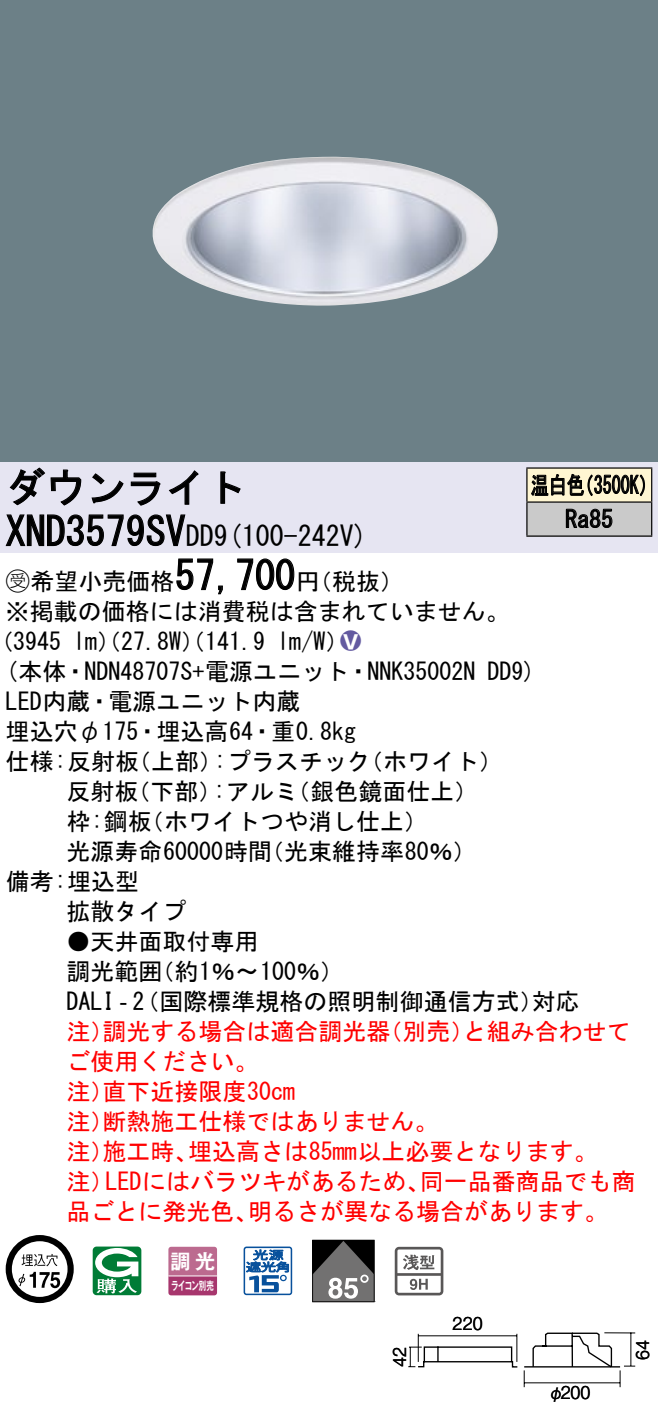
<style>
.page{position:relative;width:658px;height:1423px;background:#fff}
.page>*{position:absolute;margin:0;border:0;box-sizing:border-box;transform-origin:0 0}
.t1{font:40px "MS Gothic";color:#000}
.t2{font:28px "MS Gothic";color:#000}
.t3{font:24px/30.4px "MS Gothic";color:#000}
.t4{font:24px/30px "MS Gothic";color:#f00}
.t5{font:24px/34px "MS Gothic";color:#000;scale:.75 1}
.t6{font:24px "Ford Classification 1";color:#635aa0}
.t7{font:20px "Gothic MB101 Pro De Bold 90 pv RKSJ H";color:#fff}
.t8{font:17.6px "Gothic BBB Pro Medium 90 pv RKSJ H";color:#000;scale:.9 1}
.t9{font:11.6px "Gothic MB101 Pro De Bold 90 pv RKSJ H";letter-spacing:-.05em;color:#fff;scale:.65 1}
.s1{font-size:28px}
.s2{font-family:"Ford Classification 1"}
.s3{color:#fff}
</style>
<div class="page">
<div style="left:0;top:0;width:658px;height:462px;background:#6c8087"></div>
<img style="left:152px;top:157px;width:346px;height:149px">
<div style="left:0;top:462px;width:658px;height:90px;background:#e6e5f2"></div>
<svg style="left:9px;top:467px;width:73px;height:39px"></svg>
<svg style="left:91px;top:473px;width:33px;height:30px"></svg>
<svg style="left:130px;top:472px;width:30px;height:34px"></svg>
<svg style="left:168px;top:470px;width:30px;height:35px"></svg>
<svg style="left:220px;top:471px;width:21px;height:33px"></svg>
<svg style="left:5px;top:514px;width:181px;height:33px"></svg>
<svg style="left:176px;top:558px;width:47px;height:37px"></svg>
<svg style="left:237px;top:558px;width:58px;height:33px"></svg>
<svg style="left:6px;top:1235px;width:68px;height:68px"></svg>
<svg style="left:93px;top:1246px;width:48px;height:49px"></svg>
<svg style="left:168px;top:1246px;width:49px;height:49px;background:#b65b86"></svg>
<hr style="left:168px;top:1275px;width:49px;height:1px;background:#fff">
<svg style="left:243px;top:1246px;width:49px;height:49px"></svg>
<svg style="left:312px;top:1239px;width:62px;height:63px;background:#5e5e5e"></svg>
<svg style="left:395px;top:1246px;width:48px;height:49px"></svg>
<div style="left:527px;top:468px;width:124px;height:34px;background:#fff6d2"></div>
<div style="left:527px;top:502px;width:124px;height:34px;background:#cacaca"></div>
<hr style="left:526px;top:467px;width:126px;height:2px;background:#000">
<hr style="left:526px;top:468px;width:1px;height:33px;background:#000">
<hr style="left:651px;top:468px;width:1px;height:33px;background:#000">
<hr style="left:526px;top:501px;width:126px;height:2px;background:#000">
<hr style="left:526px;top:502px;width:1px;height:33px;background:#000">
<hr style="left:651px;top:502px;width:1px;height:33px;background:#000">
<hr style="left:526px;top:535px;width:126px;height:2px;background:#000">
<svg style="left:531px;top:473px;width:114px;height:23px"></svg>
<svg style="left:565px;top:508px;width:47px;height:20px"></svg>
<hr style="left:524px;top:1366px;width:96px;height:1px;background:#000">
<hr style="left:524px;top:1382px;width:96px;height:1px;background:#000">
<svg style="left:619px;top:1365px;width:16px;height:22px"></svg>
<hr style="left:604px;top:1332px;width:31px;height:1px;background:#000">
<hr style="left:630px;top:1332px;width:1px;height:33px;background:#000">
<svg style="left:532px;top:1332px;width:81px;height:36px"></svg>
<svg style="left:408px;top:1333px;width:117px;height:54px"></svg>
<h1 class="t1" style="left:6px;top:467px;width:242px">ダウンライト</h1>
<p class="t2" style="left:214px;top:522px;width:155px">(9 100-242 (V</p>
<h1 class="t1" style="left:6px;top:511px;width:210px">XND3579SV<span class="s1">DD</span></h1>
<h1 class="t1" style="left:175px;top:555px;width:121px">57,700</h1>
<p class="t3" style="left:6px;top:566px;width:505px"><span class="s2">B</span>希望小売価格<br>※掲載の価格には消費税は含まれていません。</p>
<p class="t6" style="left:340px;top:629px;width:22px">2<span class="s3">8</span></p>
<p class="t3" style="left:296px;top:566px;width:109px">（円税抜(</p>
<p class="t3" style="left:277px;top:626px;width:73px">l m (W/</p>
<p class="t3" style="left:-11px;top:626px;width:74px">（3945</p>
<p class="t3" style="left:73px;top:626px;width:193px">lm）（27.8 ）（W 141.9</p>
<p class="t5" style="left:565px;top:468px;width:65px;text-indent:-34px">温白色<br>Ra85</p>
<p class="t5" style="left:575px;top:468px;width:109px">（3500 (K</p>
<p class="t3" style="left:6px;top:656px;width:471px">(本体・NDN48707 +S 電源ユニット・NNK35002N</p>
<p class="t3" style="left:6px;top:686px;width:296px">LED内蔵・電源ユニット内蔵</p>
<p class="t3" style="left:6px;top:716px;width:352px">埋込穴φ175・埋込高64・重0.8kg</p>
<p class="t3" style="left:359px;top:746px;width:145px">（ホワイト(</p>
<p class="t3" style="left:487px;top:656px;width:50px">DD (9</p>
<p class="t3" style="left:214px;top:746px;width:158px">:プラスチック</p>
<p class="t3" style="left:6px;top:746px;width:135px">仕様:反射板</p>
<p class="t3" style="left:127px;top:746px;width:97px">（上部）</p>
<p class="t3" style="left:66px;top:776px;width:73px">反射板</p>
<p class="t3" style="left:126px;top:776px;width:97px">（下部）</p>
<p class="t3" style="left:213px;top:776px;width:86px">:アルミ</p>
<p class="t3" style="left:286px;top:776px;width:193px">（銀色鏡面仕上(</p>
<p class="t3" style="left:66px;top:806px;width:87px">枠:鋼板</p>
<p class="t3" style="left:140px;top:806px;width:289px">（ホワイトつや消し仕上(</p>
<p class="t3" style="left:66px;top:836px;width:207px">光源寿命60000時間</p>
<p class="t3" style="left:6px;top:866px;width:135px">備考:埋込型</p>
<p class="t3" style="left:66px;top:896px;width:121px">拡散タイプ</p>
<p class="t3" style="left:150px;top:926px;width:195px;text-indent:-84px">●天井面取付専用<br>（約1％〜100％(</p>
<p class="t3" style="left:260px;top:836px;width:218px">（光束維持率80％(</p>
<p class="t3" style="left:66px;top:956px;width:97px">調光範囲</p>
<p class="t3" style="left:66px;top:986px;width:478px">DALI‐（2 国際標準規格の照明制御通信方式）</p>
<p class="t4" style="left:462px;top:1016px;width:169px">と組み合わせて</p>
<p class="t3" style="left:531px;top:986px;width:49px">対応</p>
<p class="t4" style="left:102px;top:1016px;width:289px">調光する場合は適合調光器</p>
<p class="t4" style="left:378px;top:1016px;width:97px">（別売）</p>
<p class="t4" style="left:66px;top:1016px;width:49px">注）</p>
<p class="t4" style="left:66px;top:1046px;width:193px">ご使用ください。</p>
<p class="t4" style="left:102px;top:1076px;width:194px">直下近接限度30cm</p>
<p class="t4" style="left:102px;top:1076px;width:337px;text-indent:-36px">注）<br>断熱施工仕様ではありません。</p>
<p class="t4" style="left:66px;top:1106px;width:49px">注）</p>
<p class="t4" style="left:188px;top:1136px;width:411px">埋込高さは85mm以上必要となります。</p>
<p class="t4" style="left:102px;top:1136px;width:97px">施工時、</p>
<p class="t4" style="left:66px;top:1136px;width:49px">注）</p>
<p class="t4" style="left:66px;top:1166px;width:49px">注）</p>
<p class="t4" style="left:105px;top:1166px;width:326px">LEDにはバラツキがあるため、</p>
<p class="t4" style="left:420px;top:1166px;width:217px">同一品番商品でも商</p>
<p class="t4" style="left:66px;top:1196px;width:193px">品ごとに発光色、</p>
<p class="t4" style="left:248px;top:1196px;width:362px">明るさが異なる場合があります。</p>
<p class="t7" style="left:171px;top:1244px;width:46px">調光</p>
<p class="t9" style="left:171px;top:1275px;width:67px">ライコン別売</p>
<p class="t8" style="left:385px;top:1366px;width:24px;rotate:-90deg">42</p>
<p class="t8" style="left:452px;top:1309px;width:35px">220</p>
<p class="t8" style="left:560px;top:1378px;width:35px">200</p>
<p class="t8" style="left:548px;top:1378px;width:19px">φ</p>
<p class="t8" style="left:628px;top:1359px;width:23px;rotate:-90deg">64</p>
</div>
